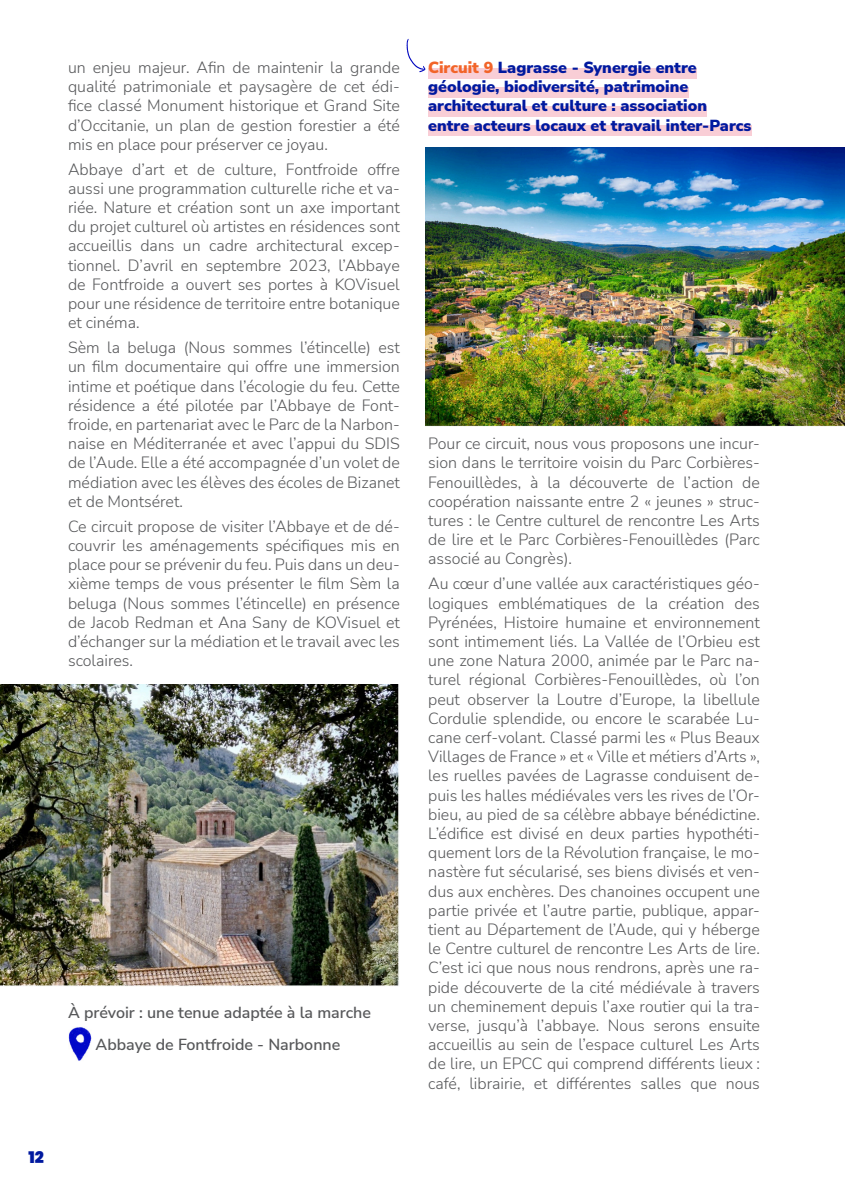
<style>
.page{position:relative;width:845px;height:1191px;background:#fff}
.page>*{position:absolute;margin:0;border:0;box-sizing:border-box;transform-origin:0 0}
.t1{font:300 16px/19.2px "Nunito Sans";color:#57585a;text-align:justify}
.t2{font:900 16px "Nunito Sans";color:#00199f}
.t3{font:600 16px "Nunito Sans";color:#57585a}
.t4{font:900 16px "Poppins";color:#00199f}
.s1{color:#f26429}
</style>
<div class="page">
<img style="left:68px;top:1027px;width:23px;height:34px">
<div style="left:428px;top:68px;width:269px;height:11px;background:#f9ced6"></div>
<div style="left:428px;top:87px;width:260px;height:11px;background:#f9ced6"></div>
<div style="left:428px;top:106px;width:279px;height:11px;background:#f9ced6"></div>
<div style="left:428px;top:126px;width:323px;height:10px;background:#f9ced6"></div>
<img style="left:425px;top:147px;width:420px;height:279px">
<img style="left:0;top:684px;width:399px;height:302px">
<svg style="left:406px;top:39px;width:19px;height:33px"></svg>
<p class="t1" style="left:68px;top:57px;width:333px">un enjeu majeur. Afin de maintenir la grande qualité patrimoniale et paysagère de cet édi&shy;fice classé Monument historique et Grand Site d’Occitanie, un plan de gestion forestier a été mis en place pour préserver ce joyau.</p>
<p class="t1" style="left:68px;top:159px;width:333px">Abbaye d’art et de culture, Fontfroide offre aussi une programmation culturelle riche et va&shy;riée. Nature et création sont un axe important du projet culturel où artistes en résidences sont accueillis dans un cadre architectural excep&shy;tionnel. D’avril en septembre 2023, l’Abbaye de Fontfroide a ouvert ses portes à KOVisuel pour une résidence de territoire entre botanique et cinéma.</p>
<p class="t1" style="left:68px;top:337px;width:333px">Sèm la beluga (Nous sommes l’étincelle) est un film documentaire qui offre une immersion intime et poétique dans l’écologie du feu. Cette résidence a été pilotée par l’Abbaye de Font&shy;froide, en partenariat avec le Parc de la Narbon&shy;naise en Méditerranée et avec l’appui du SDIS de l’Aude. Elle a été accompagnée d’un volet de médiation avec les élèves des écoles de Bizanet et de Montséret.</p>
<p class="t1" style="left:68px;top:516px;width:333px">Ce circuit propose de visiter l’Abbaye et de dé&shy;couvrir les aménagements spécifiques mis en place pour se prévenir du feu. Puis dans un deu&shy;xième temps de vous présenter le film Sèm la beluga (Nous sommes l’étincelle) en présence de Jacob Redman et Ana Sany de KOVisuel et d’échanger sur la médiation et le travail avec les scolaires.</p>
<p class="t3" style="left:68px;top:1000px;width:304px">À prévoir : une tenue adaptée à la marche</p>
<p class="t3" style="left:96px;top:1033px;width:246px">Abbaye de Fontfroide - Narbonne</p>
<p class="t4" style="left:28px;top:1148px;width:17px">12</p>
<p class="t2" style="left:428px;top:56px;width:270px"><span class="s1">Circuit 9</span> Lagrasse - Synergie entre</p>
<p class="t2" style="left:428px;top:75px;width:262px">géologie, biodiversité, patrimoine</p>
<p class="t2" style="left:428px;top:94px;width:280px">architectural et culture : association</p>
<p class="t2" style="left:428px;top:114px;width:325px">entre acteurs locaux et travail inter-Parcs</p>
<p class="t1" style="left:428px;top:433px;width:333px">Pour ce circuit, nous vous proposons une incur&shy;sion dans le territoire voisin du Parc Corbières-Fenouillèdes, à la découverte de l’action de coopération naissante entre 2 « jeunes » struc&shy;tures : le Centre culturel de rencontre Les Arts de lire et le Parc Corbières-Fenouillèdes (Parc associé au Congrès).</p>
<p class="t1" style="left:428px;top:573px;width:333px">Au cœur d’une vallée aux caractéristiques géo&shy;logiques emblématiques de la création des Pyrénées, Histoire humaine et environnement sont intimement liés. La Vallée de l’Orbieu est une zone Natura 2000, animée par le Parc na&shy;turel régional Corbières-Fenouillèdes, où l’on peut observer la Loutre d’Europe, la libellule Cordulie splendide, ou encore le scarabée Lu&shy;cane cerf-volant. Classé parmi les « Plus Beaux Villages de France » et « Ville et métiers d’Arts », les ruelles pavées de Lagrasse conduisent de&shy;puis les halles médiévales vers les rives de l’Or&shy;bieu, au pied de sa célèbre abbaye bénédictine.<br>L’édifice est divisé en deux parties hypothéti&shy;quement lors de la Révolution française, le mo&shy;nastère fut sécularisé, ses biens divisés et ven&shy;dus aux enchères. Des chanoines occupent une partie privée et l’autre partie, publique, appar&shy;tient au Département de l’Aude, qui y héberge le Centre culturel de rencontre Les Arts de lire.<br>C’est ici que nous nous rendrons, après une ra&shy;pide découverte de la cité médiévale à travers un cheminement depuis l’axe routier qui la tra&shy;verse, jusqu’à l’abbaye. Nous serons ensuite accueillis au sein de l’espace culturel Les Arts de lire, un EPCC qui comprend différents lieux : café, librairie, et différentes salles que nous</p>
</div>
